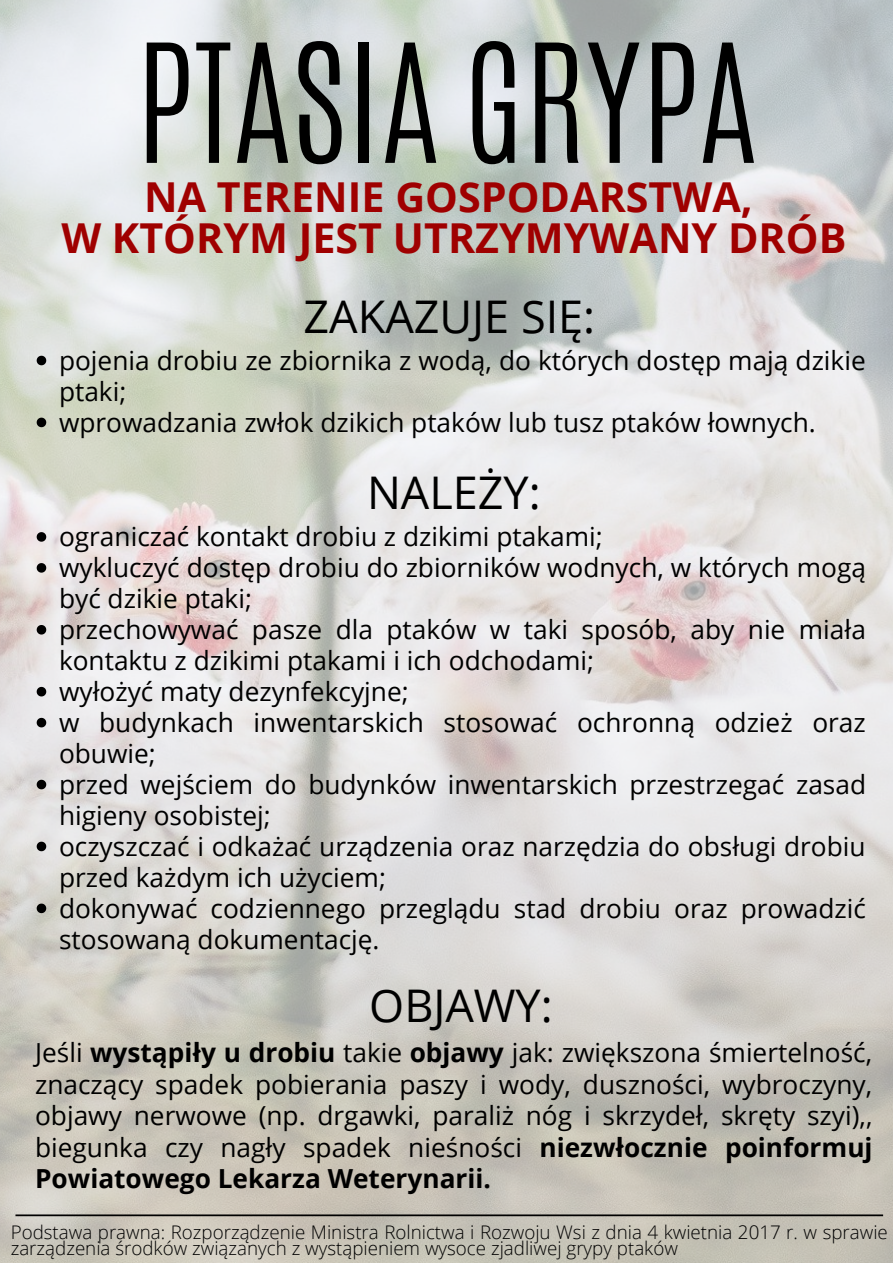
<style>
.page{position:relative;width:893px;height:1263px;background:#fff}
.page>*{position:absolute;margin:0;border:0;box-sizing:border-box;transform-origin:0 0}
.t1{font:300 140.02px "Antonio";color:#000}
.t2{font:45px "Open Sans";color:#000}
.t3{font:700 41.25px/41.1px "Open Sans";color:#9f0000;text-align:center}
.t4{font:26.25px/31px "Open Sans";color:#000}
.t5{font:300 18.75px/15.8px "Open Sans";color:#000}
.s1{font-weight:700}
</style>
<div class="page">
<img style="left:0;top:0;width:893px;height:1263px">
<svg style="left:37px;top:532px;width:9px;height:10px"></svg>
<svg style="left:37px;top:563px;width:9px;height:10px"></svg>
<svg style="left:37px;top:625px;width:9px;height:9px"></svg>
<svg style="left:37px;top:687px;width:9px;height:9px"></svg>
<svg style="left:37px;top:718px;width:9px;height:9px"></svg>
<svg style="left:37px;top:780px;width:9px;height:9px"></svg>
<svg style="left:37px;top:842px;width:9px;height:9px"></svg>
<svg style="left:37px;top:903px;width:9px;height:10px"></svg>
<svg style="left:37px;top:356px;width:9px;height:9px"></svg>
<svg style="left:37px;top:418px;width:9px;height:9px"></svg>
<svg style="left:15px;top:1214px;width:868px;height:2px;background:#2f2e2b"></svg>
<h1 class="t1" style="left:136px;top:3px;width:623px">PTASIA GRYPA</h1>
<h3 class="t3" style="left:61px;top:176px;width:786px">NA TERENIE GOSPODARSTWA,<br>W KTÓRYM JEST UTRZYMYWANY DRÓB</h3>
<h2 class="t2" style="left:304px;top:285px;width:293px">ZAKAZUJE SIĘ:</h2>
<p class="t4" style="left:59px;top:344px;width:808px">pojenia drobiu ze zbiornika z wodą, do których dostęp mają dzikie ptaki;<br>wprowadzania zwłok dzikich ptaków lub tusz ptaków łownych.</p>
<h2 class="t2" style="left:367px;top:461px;width:175px">NALEŻY:</h2>
<p class="t4" style="left:59px;top:520px;width:808px">ograniczać kontakt drobiu z dzikimi ptakami;<br>wykluczyć dostęp drobiu do zbiorników wodnych, w których mogą być dzikie ptaki;<br>przechowywać pasze dla ptaków w taki sposób, aby nie miała kontaktu z dzikimi ptakami i ich odchodami;<br>wyłożyć maty dezynfekcyjne;<br>w budynkach inwentarskich stosować ochronną odzież oraz obuwie;<br>przed wejściem do budynków inwentarskich przestrzegać zasad higieny osobistej;<br>oczyszczać i odkażać urządzenia oraz narzędzia do obsługi drobiu przed każdym ich użyciem;<br>dokonywać codziennego przeglądu stad drobiu oraz prowadzić stosowaną dokumentację.</p>
<h2 class="t2" style="left:369px;top:974px;width:185px">OBJAWY:</h2>
<p class="t4" style="left:35px;top:1036px;width:839px;line-height:31.5px;text-align:justify">Jeśli <span class="s1">wystąpiły u drobiu</span> takie <span class="s1">objawy</span> jak: zwiększona śmiertelność, znaczący spadek pobierania paszy i wody, duszności, wybroczyny, objawy nerwowe (np. drgawki, paraliż nóg i skrzydeł, skręty szyi),, biegunka czy nagły spadek nieśności <span class="s1">niezwłocznie poinformuj Powiatowego Lekarza Weterynarii.</span></p>
<p class="t5" style="left:11px;top:1223px;width:878px">Podstawa prawna: Rozporządzenie Ministra Rolnictwa i Rozwoju Wsi z dnia 4 kwietnia 2017 r. w sprawie zarządzenia środków związanych z wystąpieniem wysoce zjadliwej grypy ptaków</p>
</div>
